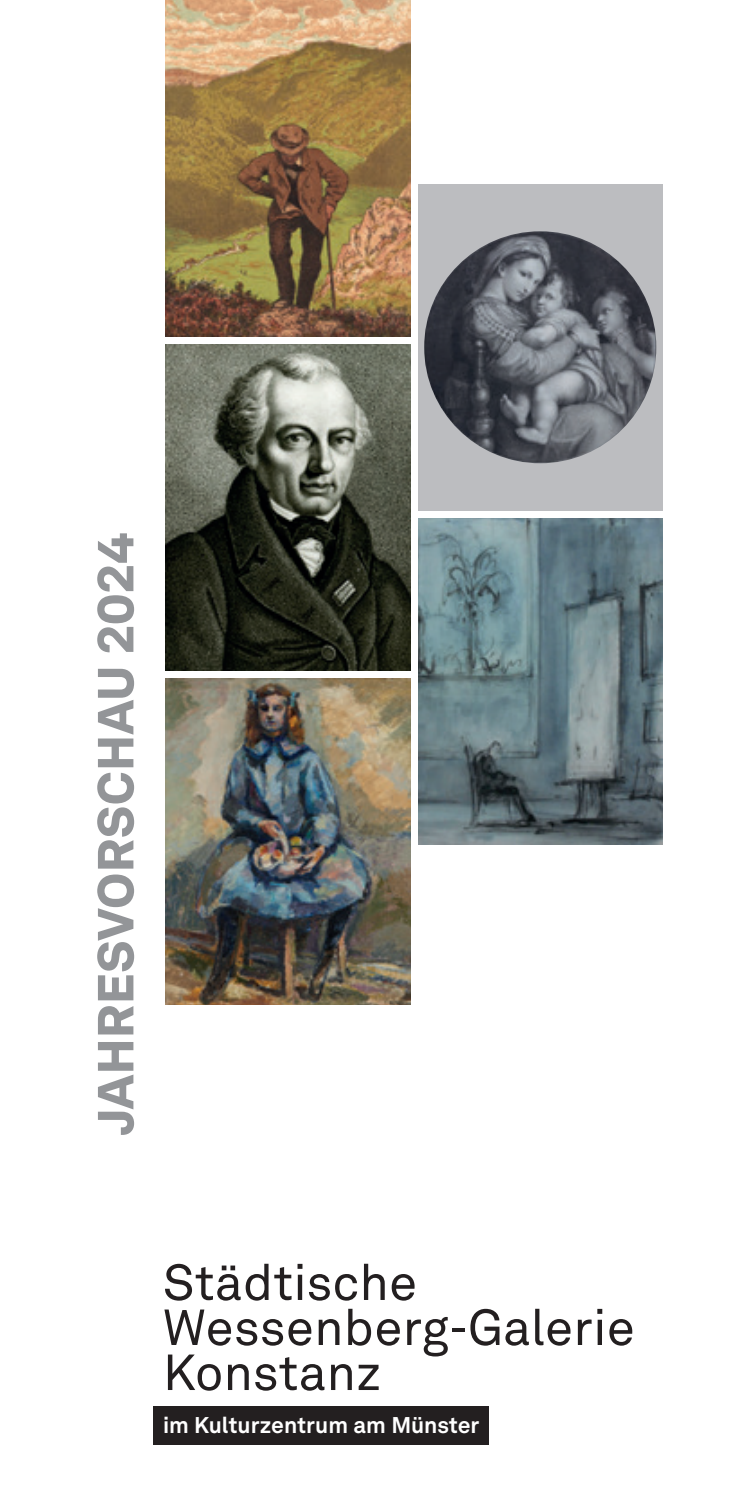
<style>
.page{position:relative;width:745px;height:1489px;background:#fff}
.page>*{position:absolute;margin:0;border:0;box-sizing:border-box;transform-origin:0 0}
.t1{font:50px/45px "Akkurat LL";color:#231f20}
.t2{font:900 50px "Akkurat LL";letter-spacing:.005em;color:#939598}
.t3{font:700 22.5px "Akkurat LL";color:#fff}
</style>
<div class="page">
<div style="left:153px;top:1405px;width:335px;height:39px;background:#231f20"></div>
<img style="left:166px;top:344px;width:244px;height:326px">
<img style="left:166px;top:678px;width:244px;height:326px">
<img style="left:166px;top:0;width:244px;height:336px">
<img style="left:418px;top:518px;width:244px;height:326px">
<div style="left:418px;top:184px;width:244px;height:326px;background:#bcbdc0"></div>
<img style="left:424px;top:231px;width:232px;height:232px;border-radius:116px">
<p class="t2" style="left:76px;top:1135px;width:604px;rotate:-90deg">JAHRESVORSCHAU 2024</p>
<p class="t1" style="left:163px;top:1257px;width:473px">Städtische<br>Wessenberg-Galerie<br>Konstanz</p>
<p class="t3" style="left:163px;top:1406px;width:318px">im Kulturzentrum am Münster</p>
</div>
